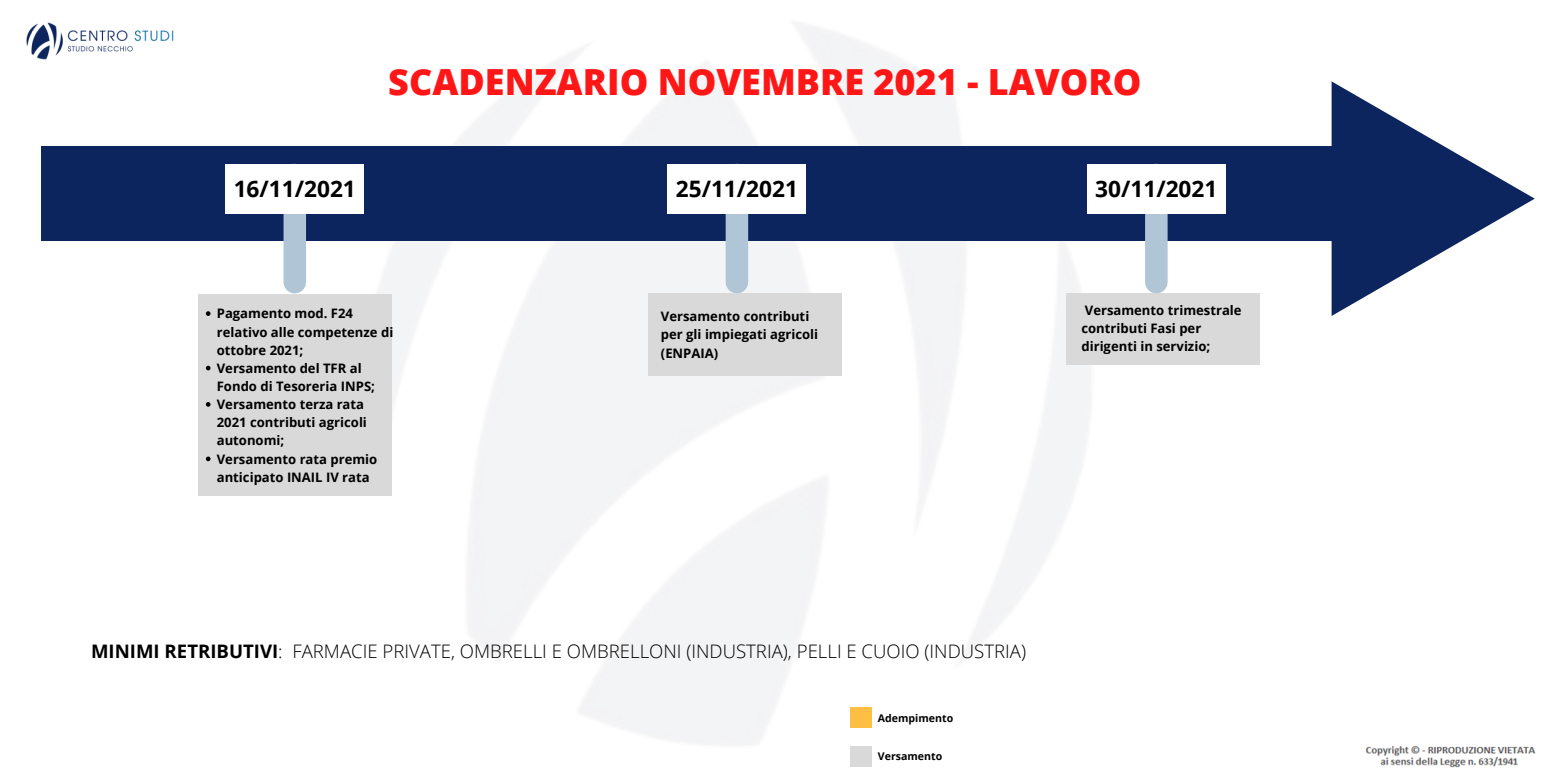
<style>
.page{position:relative;width:1556px;height:778px;background:#fff}
.page>*{position:absolute;margin:0;border:0;box-sizing:border-box;transform-origin:0 0}
.t1{font:800 36px "Open Sans";color:#ff1616}
.t2{font:700 22.65px "Open Sans";color:#000}
.t3{font:300 18.6px "Open Sans";color:#000}
.t4{font:700 13.08px/18.1px "Open Sans";color:#000}
.t5{font:700 10.59px "Open Sans";color:#000}
.s1{font-weight:700}
</style>
<div class="page">
<img style="left:26px;top:22px;width:148px;height:38px">
<img style="left:221px;top:25px;width:947px;height:742px">
<div style="left:41px;top:146px;width:1297px;height:95px;background:#0c255e"></div>
<svg style="left:1331px;top:81px;width:203px;height:235px"></svg>
<div style="left:283px;top:175px;width:23px;height:107px;background:#b0c5d6"></div>
<div style="left:225px;top:164px;width:139px;height:49px;background:#fff"></div>
<div style="left:725px;top:175px;width:23px;height:107px;background:#b0c5d6"></div>
<div style="left:667px;top:164px;width:139px;height:49px;background:#fff"></div>
<div style="left:1145px;top:175px;width:22px;height:107px;background:#b0c5d6"></div>
<div style="left:1087px;top:164px;width:138px;height:49px;background:#fff"></div>
<div style="left:198px;top:295px;width:193px;height:201px;background:#d9d9d9"></div>
<div style="left:648px;top:293px;width:194px;height:83px;background:#d9d9d9"></div>
<div style="left:1066px;top:293px;width:193px;height:72px;background:#d9d9d9"></div>
<img style="left:1365px;top:746px;width:171px;height:22px">
<svg style="left:206px;top:311px;width:4px;height:5px"></svg>
<svg style="left:206px;top:366px;width:4px;height:4px"></svg>
<svg style="left:206px;top:402px;width:4px;height:5px"></svg>
<svg style="left:206px;top:456px;width:4px;height:5px"></svg>
<div style="left:850px;top:707px;width:21px;height:21px;background:#ffbf44"></div>
<div style="left:850px;top:745px;width:21px;height:21px;background:#d9d9d9"></div>
<p class="t1" style="left:388px;top:57px;width:754px">SCADENZARIO NOVEMBRE 2021 - LAVORO</p>
<p class="t2" style="left:234px;top:173px;width:124px">16/11/2021</p>
<p class="t2" style="left:675px;top:173px;width:124px">25/11/2021</p>
<p class="t2" style="left:1095px;top:173px;width:124px">30/11/2021</p>
<p class="t4" style="left:217px;top:304px;width:178px">Pagamento mod. F24 relativo alle competenze di ottobre 2021;</p>
<p class="t4" style="left:217px;top:358px;width:160px">Versamento del TFR al<br>Fondo di Tesoreria INPS;</p>
<p class="t4" style="left:217px;top:395px;width:152px">Versamento terza rata<br>2021 contributi agricoli autonomi;</p>
<p class="t4" style="left:217px;top:449px;width:162px">Versamento rata premio anticipato INAIL IV rata</p>
<p class="t4" style="left:661px;top:307px;width:159px;line-height:18.2px">Versamento contributi per gli impiegati agricoli (ENPAIA)</p>
<p class="t4" style="left:1081px;top:301px;width:162px;line-height:18.2px">Versamento trimestrale contributi Fasi per dirigenti in servizio;</p>
<p class="t3" style="left:91px;top:637px;width:936px"><span class="s1">MINIMI RETRIBUTIVI</span>: FARMACIE PRIVATE, OMBRELLI E OMBRELLONI (INDUSTRIA), PELLI E CUOIO (INDUSTRIA)</p>
<p class="t5" style="left:877px;top:710px;width:77px">Adempimento</p>
<p class="t5" style="left:877px;top:748px;width:66px">Versamento</p>
</div>
